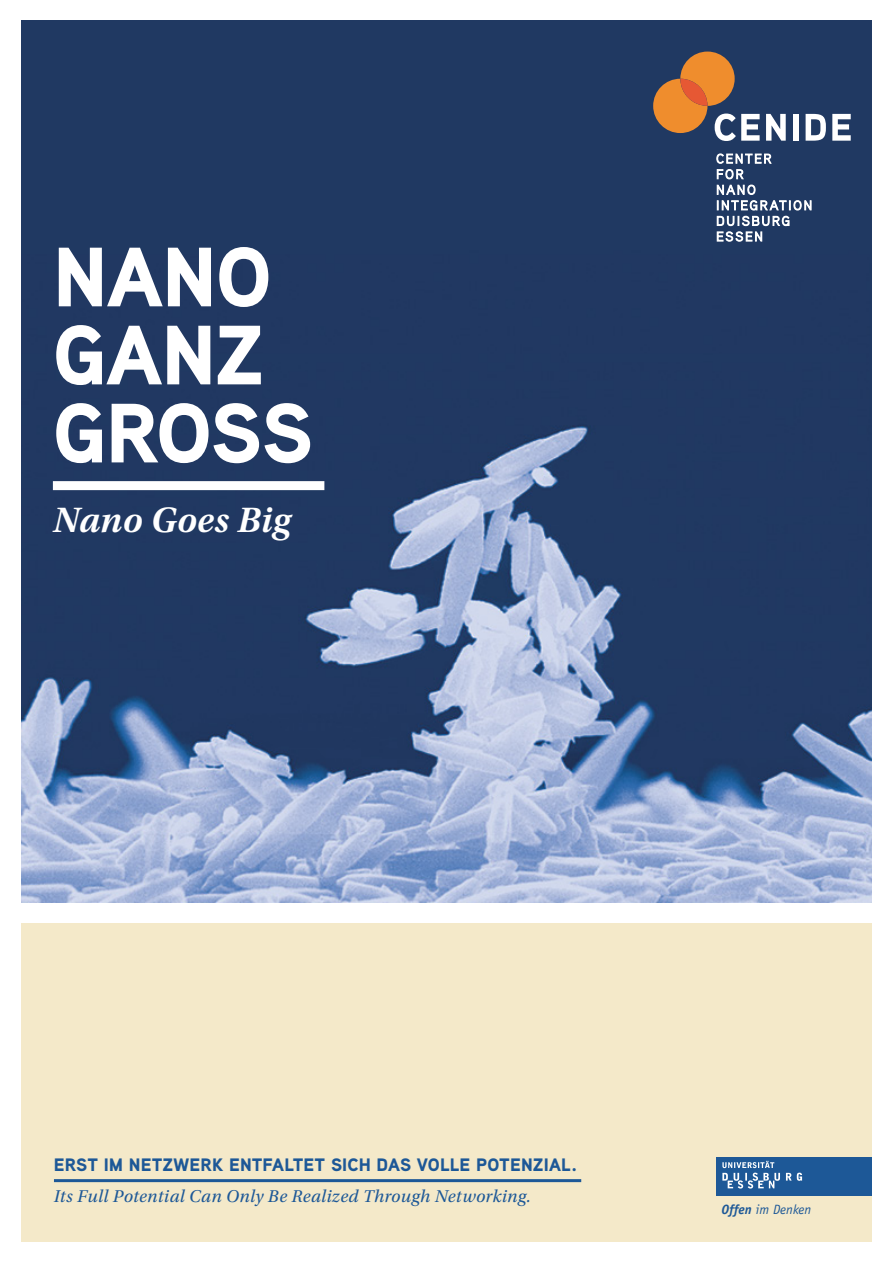
<style>
.page{position:relative;width:893px;height:1263px;background:#fff}
.page>*{position:absolute;margin:0;border:0;box-sizing:border-box;transform-origin:0 0}
.t1{font:900 84px/78px "Aaux Pro OT";letter-spacing:-.01em;color:#fff}
.t2{font:italic 600 37.05px "Utopia Std";letter-spacing:.005em;color:#fff}
.t3{font:italic 18px "Utopia Std";letter-spacing:.015em;color:#1d5897}
.t4{font:900 18px "Aaux Pro OT";letter-spacing:.005em;color:#1d5897}
.t5{font:italic 13.5px "Officina Sans Std";color:#1d5897}
.s1{font-weight:700}
</style>
<div class="page">
<div style="left:21px;top:923px;width:850px;height:319px;background:#f4e9c9"></div>
<img style="left:22px;top:21px;width:850px;height:881px">
<div style="left:653px;top:79px;width:54px;height:54px;background:#ef8d2d;border-radius:50%"></div>
<svg style="left:715px;top:114px;width:45px;height:27px"></svg>
<svg style="left:766px;top:114px;width:20px;height:27px"></svg>
<div style="left:793px;top:114px;width:5px;height:27px;background:#fff"></div>
<svg style="left:806px;top:114px;width:20px;height:27px"></svg>
<svg style="left:832px;top:114px;width:19px;height:27px"></svg>
<svg style="left:716px;top:153px;width:56px;height:26px"></svg>
<svg style="left:717px;top:185px;width:94px;height:56px;background:#536686"></svg>
<div style="left:680px;top:52px;width:55px;height:54px;background:#ef8d2d;border-radius:50%"></div>
<svg style="left:680px;top:79px;width:27px;height:27px"></svg>
<div style="left:716px;top:1157px;width:156px;height:38px;background:#1d5897"></div>
<svg style="left:722px;top:1161px;width:80px;height:27px"></svg>
<hr style="left:54px;top:1179px;width:527px;height:3px;background:#1d5897">
<div style="left:53px;top:481px;width:271px;height:9px;background:#fff"></div>
<h1 class="t1" style="left:53px;top:235px;width:262px">NANO<br>GANZ<br>GROSS</h1>
<h2 class="t2" style="left:53px;top:499px;width:239px">Nano Goes Big</h2>
<p class="t4" style="left:54px;top:1153px;width:525px">ERST IM NETZWERK ENTFALTET SICH DAS VOLLE POTENZIAL.</p>
<p class="t3" style="left:54px;top:1186px;width:478px">Its Full Potential Can Only Be Realized Through Networking.</p>
<p class="t5" style="left:721px;top:1202px;width:91px"><span class="s1">Offen</span> im Denken</p>
</div>
